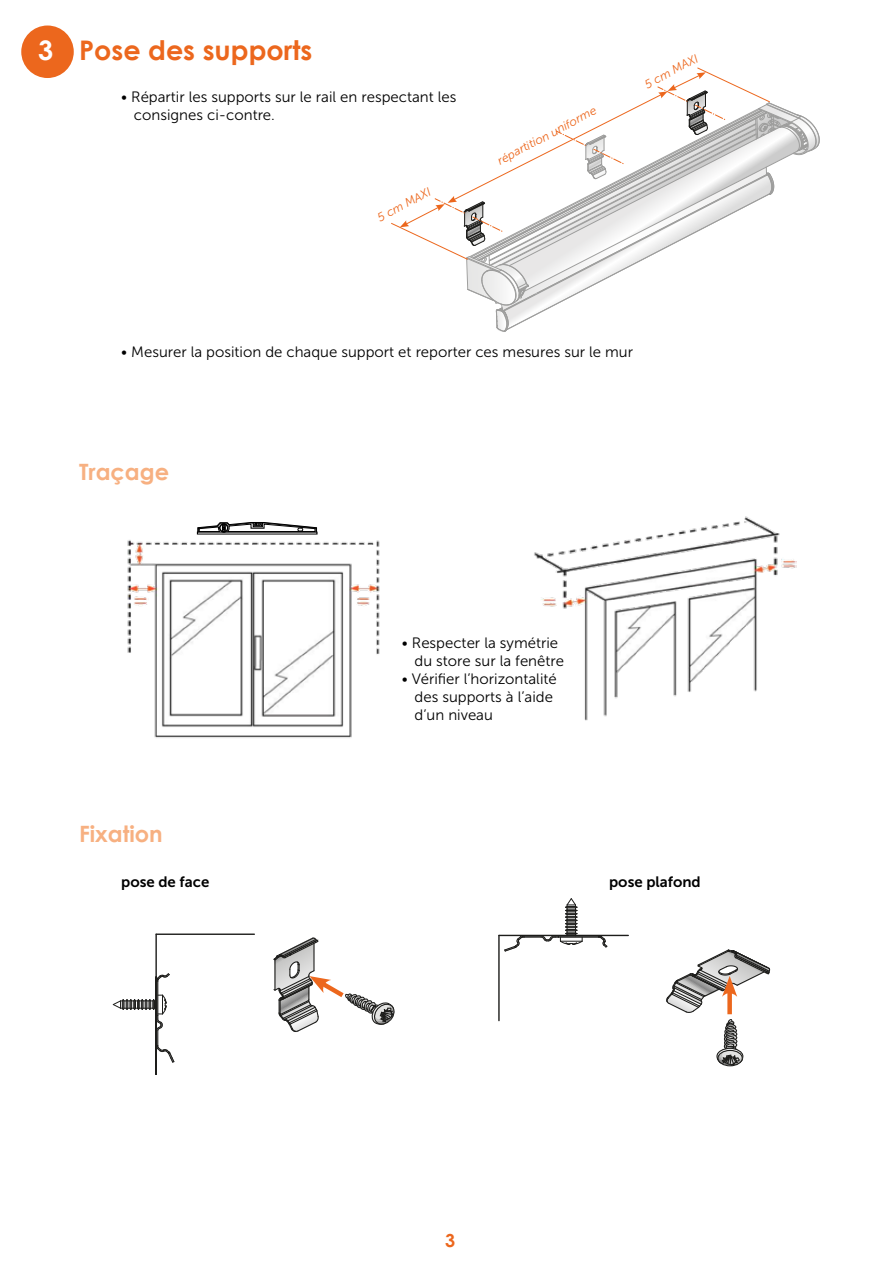
<style>
.page{position:relative;width:893px;height:1263px;background:#fff}
.page>*{position:absolute;margin:0;border:0;box-sizing:border-box;transform-origin:0 0}
.t1{font:700 27px "Century Gothic";color:#ec671d}
.t2{font:700 27px "Century Gothic";color:#fff}
.t3{font:700 22.5px "Century Gothic";color:#f7b081}
.t4{font:700 18px "Century Gothic";color:#ec671d}
.t5{font:15px/18px "Museo Sans 300";color:#000}
.t6{font:15px "Museo Sans 700";color:#000}
.t7{font:italic 12px "Museo Sans 300";color:#ec671d}
</style>
<div class="page">
<div style="left:21px;top:26px;width:53px;height:52px;background:#ec671d;border-radius:50%"></div>
<svg style="left:391px;top:67px;width:429px;height:265px"></svg>
<img style="left:127px;top:516px;width:669px;height:222px">
<svg style="left:273px;top:937px;width:122px;height:95px"></svg>
<svg style="left:112px;top:973px;width:63px;height:90px"></svg>
<hr style="left:155px;top:976px;width:2px;height:99px;background:#1d1d1b">
<hr style="left:155px;top:934px;width:2px;height:43px;background:#1d1d1b">
<hr style="left:156px;top:933px;width:98px;height:2px;background:#1d1d1b">
<hr style="left:499px;top:935px;width:129px;height:1px;background:#1d1d1b">
<hr style="left:498px;top:935px;width:2px;height:85px;background:#1d1d1b">
<svg style="left:504px;top:898px;width:104px;height:54px"></svg>
<svg style="left:666px;top:949px;width:105px;height:117px"></svg>
<svg style="left:197px;top:522px;width:120px;height:12px"></svg>
<h1 class="t2" style="left:38px;top:33px;width:17px">3</h1>
<h1 class="t1" style="left:79px;top:33px;width:235px">Pose des supports</h1>
<p class="t5" style="left:134px;top:87px;width:324px;text-indent:-13px">• Répartir les supports sur le rail en respectant les consignes ci-contre.</p>
<p class="t7" style="left:375px;top:213px;width:60px;rotate:-28deg">5 cm MAXI</p>
<p class="t7" style="left:495px;top:155px;width:112px;rotate:-28deg">répartition uniforme</p>
<p class="t7" style="left:642px;top:79px;width:60px;rotate:-28deg">5 cm MAXI</p>
<p class="t5" style="left:121px;top:343px;width:513px">• Mesurer la position de chaque support et reporter ces mesures sur le mur</p>
<h2 class="t3" style="left:79px;top:458px;width:91px">Traçage</h2>
<h2 class="t3" style="left:79px;top:819px;width:85px">Fixation</h2>
<p class="t5" style="left:415px;top:634px;width:151px;text-indent:-13px">• Respecter la symétrie du store sur la fenêtre</p>
<p class="t5" style="left:415px;top:670px;width:144px;text-indent:-13px">• Vérifier l’horizontalité des supports à l’aide d’un niveau</p>
<p class="t6" style="left:121px;top:874px;width:90px">pose de face</p>
<p class="t6" style="left:609px;top:874px;width:93px">pose plafond</p>
<p class="t4" style="left:445px;top:1229px;width:12px">3</p>
</div>
